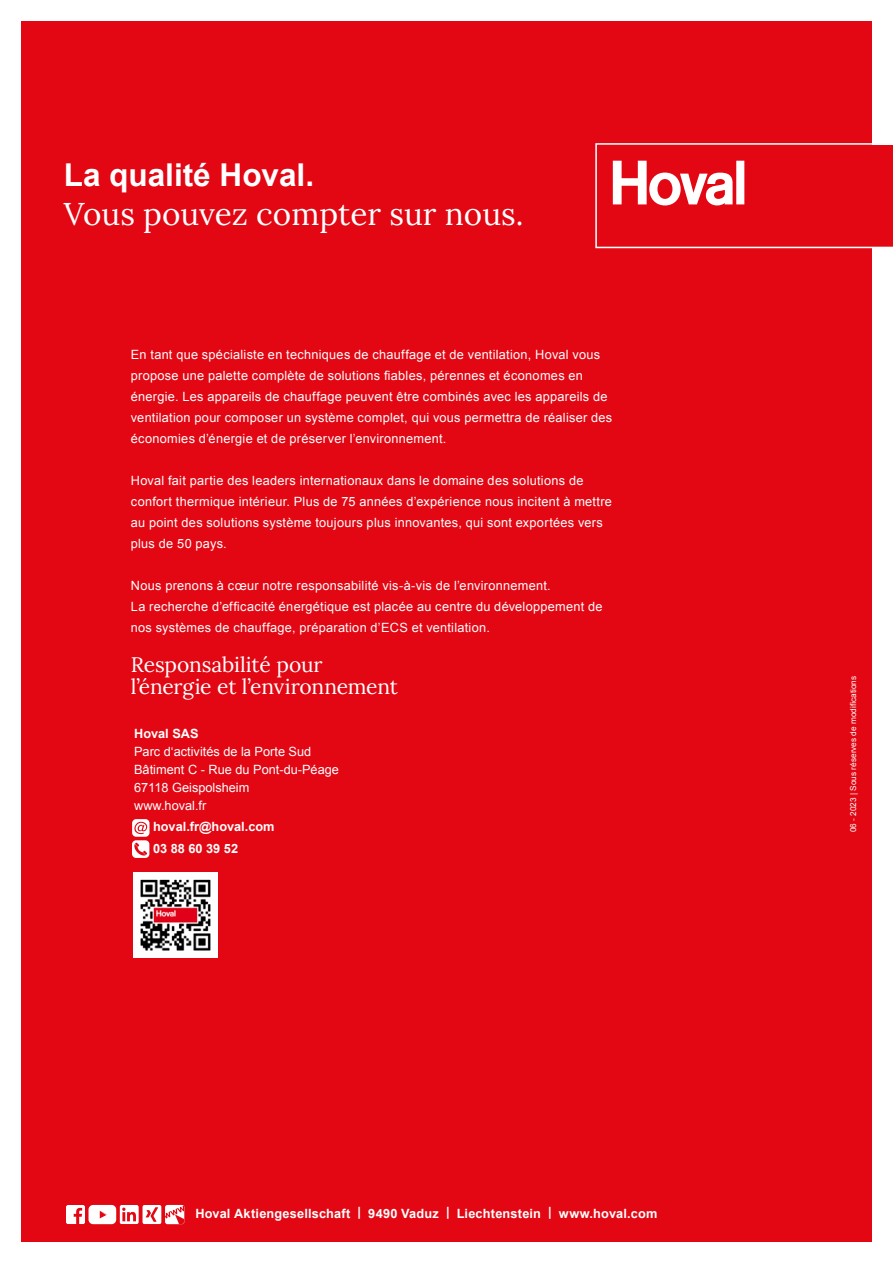
<style>
.page{position:relative;width:893px;height:1263px;background:#fff}
.page>*{position:absolute;margin:0;border:0;box-sizing:border-box;transform-origin:0 0}
.t1{font:31.5px "Lora";color:#fff}
.t2{font:700 31.5px "Arial";color:#fff}
.t3{font:21px/22.5px "Lora";letter-spacing:-.015em;color:#fff}
.t4{font:12.75px/21px "Arial";letter-spacing:.02em;color:#fff}
.t5{font:700 12.75px/22.2px "Arial";letter-spacing:.015em;color:#fff}
.t6{font:12.75px/18px "Arial";color:#fff}
.t7{font:8.25px "Arial";color:#fff}
</style>
<div class="page">
<div style="left:21px;top:21px;width:851px;height:1221px;background:#e30613"></div>
<div style="left:132px;top:819px;width:17px;height:18px;background:#fff;border-radius:4px"></div>
<svg style="left:134px;top:821px;width:13px;height:13px"></svg>
<div style="left:132px;top:840px;width:17px;height:18px;background:#fff;border-radius:4px"></div>
<svg style="left:134px;top:842px;width:13px;height:14px"></svg>
<svg style="left:595px;top:143px;width:298px;height:105px"></svg>
<svg style="left:66px;top:1205px;width:19px;height:19px"></svg>
<div style="left:89px;top:1205px;width:27px;height:19px;background:#fff;border-radius:5px"></div>
<svg style="left:99px;top:1211px;width:8px;height:8px"></svg>
<svg style="left:120px;top:1205px;width:64px;height:19px"></svg>
<img style="left:133px;top:873px;width:84px;height:84px">
<h1 class="t2" style="left:64px;top:154px;width:252px">La qualité Hoval.</h1>
<h1 class="t1" style="left:64px;top:190px;width:461px">Vous pouvez compter sur nous.</h1>
<p class="t4" style="left:131px;top:344px;width:483px">En tant que spécialiste en techniques de chauffage et de ventilation, Hoval vous propose une palette complète de solutions fiables, pérennes et économes en énergie. Les appareils de chauffage peuvent être combinés avec les appareils de ventilation pour composer un système complet, qui vous permettra de réaliser des économies d’énergie et de préserver l’environnement.</p>
<p class="t4" style="left:131px;top:470px;width:483px">Hoval fait partie des leaders internationaux dans le domaine des solutions de confort thermique intérieur. Plus de 75 années d’expérience nous incitent à mettre au point des solutions système toujours plus innovantes, qui sont exportées vers plus de 50 pays.</p>
<p class="t4" style="left:131px;top:575px;width:473px">Nous prenons à cœur notre responsabilité vis-à-vis de l’environnement.<br>La recherche d’efficacité énergétique est placée au centre du développement de nos systèmes de chauffage, préparation d’ECS et ventilation.</p>
<h2 class="t3" style="left:131px;top:652px;width:268px">Responsabilité pour l’énergie et l’environnement</h2>
<p class="t5" style="left:134px;top:723px;width:66px">Hoval SAS</p>
<p class="t6" style="left:134px;top:743px;width:206px">Parc d‘activités de la Porte Sud<br>Bâtiment C - Rue du Pont-du-Péage<br>67118 Geispolsheim<br>www.hoval.fr</p>
<p class="t5" style="left:153px;top:816px;width:123px">hoval.fr@hoval.com<br>03 88 60 39 52</p>
<p class="t5" style="left:195px;top:1203px;width:463px">Hoval Aktiengesellschaft | 9490 Vaduz | Liechtenstein | www.hoval.com</p>
<p class="t7" style="left:848px;top:832px;width:158px;rotate:-90deg">06 - 2023 | Sous réserves de modifications</p>
</div>
